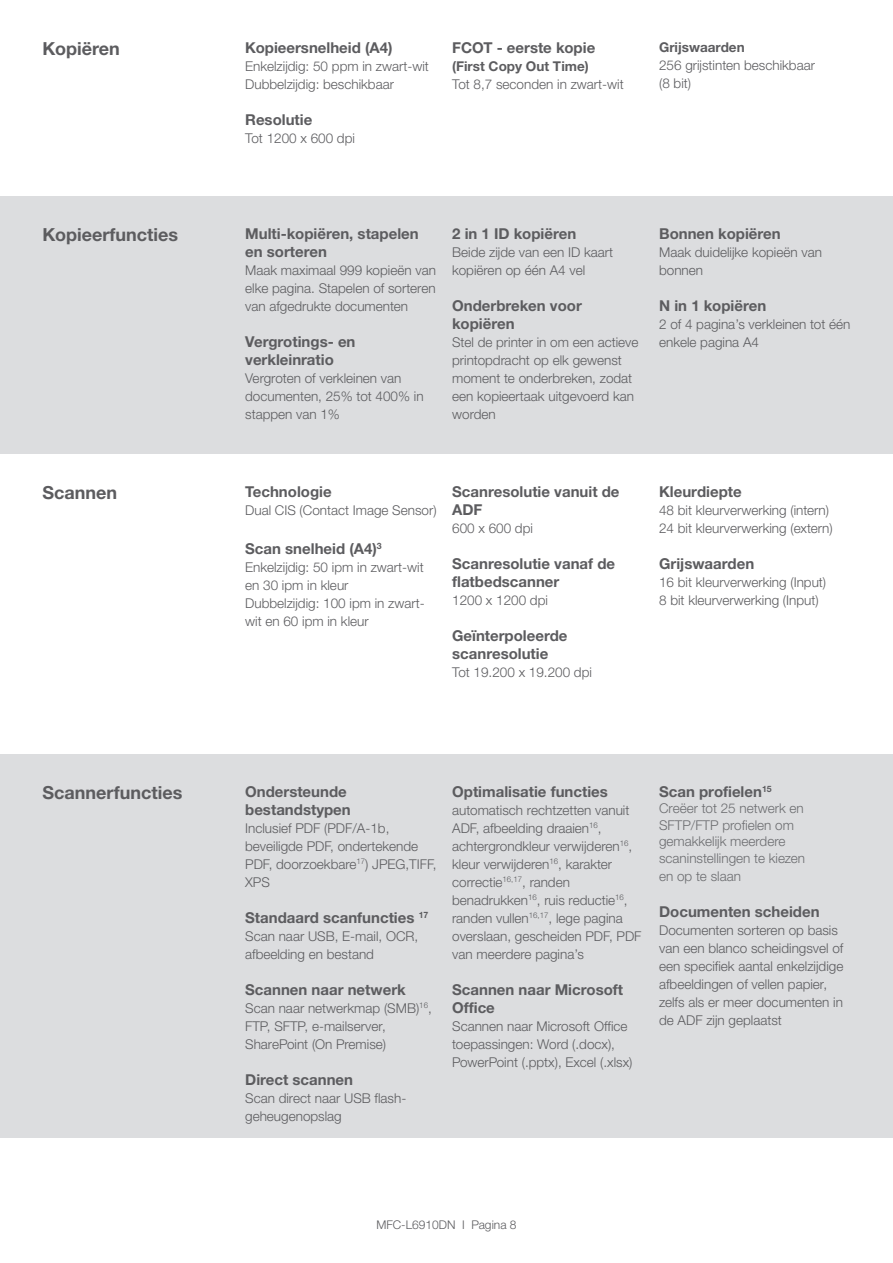
<style>
.page{position:relative;width:893px;height:1263px;background:#fff}
.page>*{position:absolute;margin:0;border:0;box-sizing:border-box;transform-origin:0 0}
.Body{font:700 18px "Helvetica Neue LTW1 G";color:#5c5c5f}
.Body-2{font:700 15px/18px "Helvetica Neue LTW1 G";color:#5c5c5f}
.Body-3{font:300 13.5px/18px "Helvetica Neue LTW1 G";color:#5c5c5f}
.Body-4{font:300 13.5px/16.5px "Helvetica Neue LTW1 G";color:#6c6d70}
.Body-5{font:700 13.5px "Helvetica Neue LTW1 G";color:#5c5c5f}
.Body-6{font:300 12px "Helvetica Neue LTW1 G";color:#5c5c5f}
</style>
<div class="page">
<div style="left:0;top:196px;width:893px;height:258px;background:#dcdddf"></div>
<div style="left:0;top:754px;width:893px;height:384px;background:#dcdddf"></div>
<p class="Body" style="left:43px;top:38px;width:79px">Kopiëren</p>
<p class="Body-2" style="left:245px;top:39px;width:149px">Kopieersnelheid (A4)</p>
<p class="Body-3" style="left:245px;top:57px;width:185px">Enkelzijdig: 50 ppm in zwart-wit</p>
<p class="Body-3" style="left:245px;top:75px;width:150px">Dubbelzijdig: beschikbaar</p>
<p class="Body-2" style="left:245px;top:111px;width:69px">Resolutie</p>
<p class="Body-3" style="left:245px;top:129px;width:111px">Tot 1200 x 600 dpi</p>
<p class="Body-2" style="left:452px;top:39px;width:145px">FCOT - eerste kopie</p>
<p class="Body-5" style="left:452px;top:58px;width:138px">(First Copy Out Time)</p>
<p class="Body-3" style="left:452px;top:75px;width:173px">Tot 8,7 seconden in zwart-wit</p>
<p class="Body-5" style="left:659px;top:39px;width:87px">Grijswaarden</p>
<p class="Body-3" style="left:659px;top:56px;width:157px">256 grijstinten beschikbaar</p>
<p class="Body-3" style="left:659px;top:74px;width:34px">(8 bit)</p>
<p class="Body" style="left:43px;top:224px;width:137px">Kopieerfuncties</p>
<p class="Body-2" style="left:245px;top:225px;width:175px">Multi-kopiëren, stapelen en sorteren</p>
<p class="Body-3" style="left:245px;top:261px;width:192px;text-align:justify">Maak maximaal 999 kopieën van elke pagina. Stapelen of sorteren van afgedrukte documenten</p>
<p class="Body-2" style="left:245px;top:333px;width:112px">Vergrotings- en verkleinratio</p>
<p class="Body-3" style="left:245px;top:369px;width:180px">Vergroten of verkleinen van documenten, 25% tot 400% in stappen van 1%</p>
<p class="Body-2" style="left:452px;top:225px;width:126px">2 in 1 ID kopiëren</p>
<p class="Body-3" style="left:452px;top:243px;width:163px">Beide zijde van een ID kaart kopiëren op één A4 vel</p>
<p class="Body-2" style="left:452px;top:297px;width:131px">Onderbreken voor kopiëren</p>
<p class="Body-3" style="left:452px;top:333px;width:188px">Stel de printer in om een actieve printopdracht op elk gewenst moment te onderbreken, zodat een kopieertaak uitgevoerd kan worden</p>
<p class="Body-2" style="left:659px;top:225px;width:123px">Bonnen kopiëren</p>
<p class="Body-3" style="left:659px;top:243px;width:164px">Maak duidelijke kopieën van bonnen</p>
<p class="Body-2" style="left:659px;top:297px;width:109px">N in 1 kopiëren</p>
<p class="Body-3" style="left:659px;top:315px;width:193px">2 of 4 pagina’s verkleinen tot één enkele pagina A4</p>
<p class="Body" style="left:43px;top:481px;width:76px">Scannen</p>
<p class="Body-2" style="left:245px;top:482px;width:88px">Technologie</p>
<p class="Body-3" style="left:245px;top:501px;width:193px">Dual CIS (Contact Image Sensor)</p>
<p class="Body-2" style="left:245px;top:539px;width:138px">Scan snelheid (A4)<sup>3</sup></p>
<p class="Body-3" style="left:245px;top:558px;width:180px">Enkelzijdig: 50 ipm in zwart-wit en 30 ipm in kleur</p>
<p class="Body-3" style="left:245px;top:594px;width:181px">Dubbelzijdig: 100 ipm in zwart&shy;wit en 60 ipm in kleur</p>
<p class="Body-2" style="left:452px;top:482px;width:169px">Scanresolutie vanuit de<br>ADF</p>
<p class="Body-3" style="left:452px;top:519px;width:82px">600 x 600 dpi</p>
<p class="Body-2" style="left:452px;top:554px;width:164px">Scanresolutie vanaf de flatbedscanner</p>
<p class="Body-3" style="left:452px;top:591px;width:97px">1200 x 1200 dpi</p>
<p class="Body-2" style="left:452px;top:626px;width:117px">Geïnterpoleerde scanresolutie</p>
<p class="Body-3" style="left:452px;top:663px;width:141px">Tot 19.200 x 19.200 dpi</p>
<p class="Body-2" style="left:659px;top:482px;width:84px">Kleurdiepte</p>
<p class="Body-3" style="left:659px;top:501px;width:171px">48 bit kleurverwerking (intern)</p>
<p class="Body-3" style="left:659px;top:519px;width:175px">24 bit kleurverwerking (extern)</p>
<p class="Body-2" style="left:659px;top:554px;width:97px">Grijswaarden</p>
<p class="Body-3" style="left:659px;top:573px;width:169px">16 bit kleurverwerking (Input)</p>
<p class="Body-3" style="left:659px;top:591px;width:161px">8 bit kleurverwerking (Input)</p>
<p class="Body" style="left:43px;top:781px;width:141px">Scannerfuncties</p>
<p class="Body-2" style="left:245px;top:782px;width:107px">Ondersteunde bestandstypen</p>
<p class="Body-3" style="left:245px;top:819px;width:193px">Inclusief PDF (PDF/A-1b, beveiligde PDF, ondertekende<br>PDF, doorzoekbare<sup>17</sup>) JPEG,TIFF,<br>XPS</p>
<p class="Body-2" style="left:245px;top:908px;width:185px">Standaard scanfuncties <sup>17</sup></p>
<p class="Body-3" style="left:245px;top:927px;width:175px">Scan naar USB, E-mail, OCR, afbeelding en bestand</p>
<p class="Body-2" style="left:245px;top:980px;width:162px">Scannen naar netwerk</p>
<p class="Body-3" style="left:245px;top:999px;width:188px">Scan naar netwerkmap (SMB)<sup>16</sup>,</p>
<p class="Body-3" style="left:245px;top:1017px;width:142px">FTP, SFTP, e-mailserver,<br>SharePoint (On Premise)</p>
<p class="Body-2" style="left:245px;top:1070px;width:109px">Direct scannen</p>
<p class="Body-3" style="left:245px;top:1089px;width:163px">Scan direct naar USB flash&shy;geheugenopslag</p>
<p class="Body-2" style="left:452px;top:782px;width:157px">Optimalisatie functies</p>
<p class="Body-3" style="left:452px;top:801px;width:191px">automatisch rechtzetten vanuit<br>ADF, afbeelding draaien<sup>16</sup>, achtergrondkleur verwijderen<sup>16</sup>, kleur verwijderen<sup>16</sup>, karakter correctie<sup>16,17</sup>, randen benadrukken<sup>16</sup>, ruis reductie<sup>16</sup>, randen vullen<sup>16,17</sup>, lege pagina overslaan, gescheiden PDF, PDF van meerdere pagina’s</p>
<p class="Body-2" style="left:452px;top:980px;width:172px">Scannen naar Microsoft<br>Office</p>
<p class="Body-3" style="left:452px;top:1017px;width:182px">Scannen naar Microsoft Office toepassingen: Word (.docx),<br>PowerPoint (.pptx), Excel (.xlsx)</p>
<p class="Body-2" style="left:659px;top:782px;width:114px">Scan profielen<sup>15</sup></p>
<p class="Body-4" style="left:659px;top:800px;width:146px">Creëer tot 25 netwerk en</p>
<p class="Body-4" style="left:659px;top:816px;width:148px">SFTP/FTP profielen om gemakkelijk meerdere scaninstellingen te kiezen</p>
<p class="Body-4" style="left:659px;top:867px;width:83px">en op te slaan</p>
<p class="Body-2" style="left:659px;top:902px;width:162px">Documenten scheiden</p>
<p class="Body-3" style="left:659px;top:921px;width:186px">Documenten sorteren op basis van een blanco scheidingsvel of een specifiek aantal enkelzijdige afbeeldingen of vellen papier, zelfs als er meer documenten in de ADF zijn geplaatst</p>
<p class="Body-6" style="left:376px;top:1217px;width:142px">MFC-L6910DN I Pagina 8</p>
</div>
